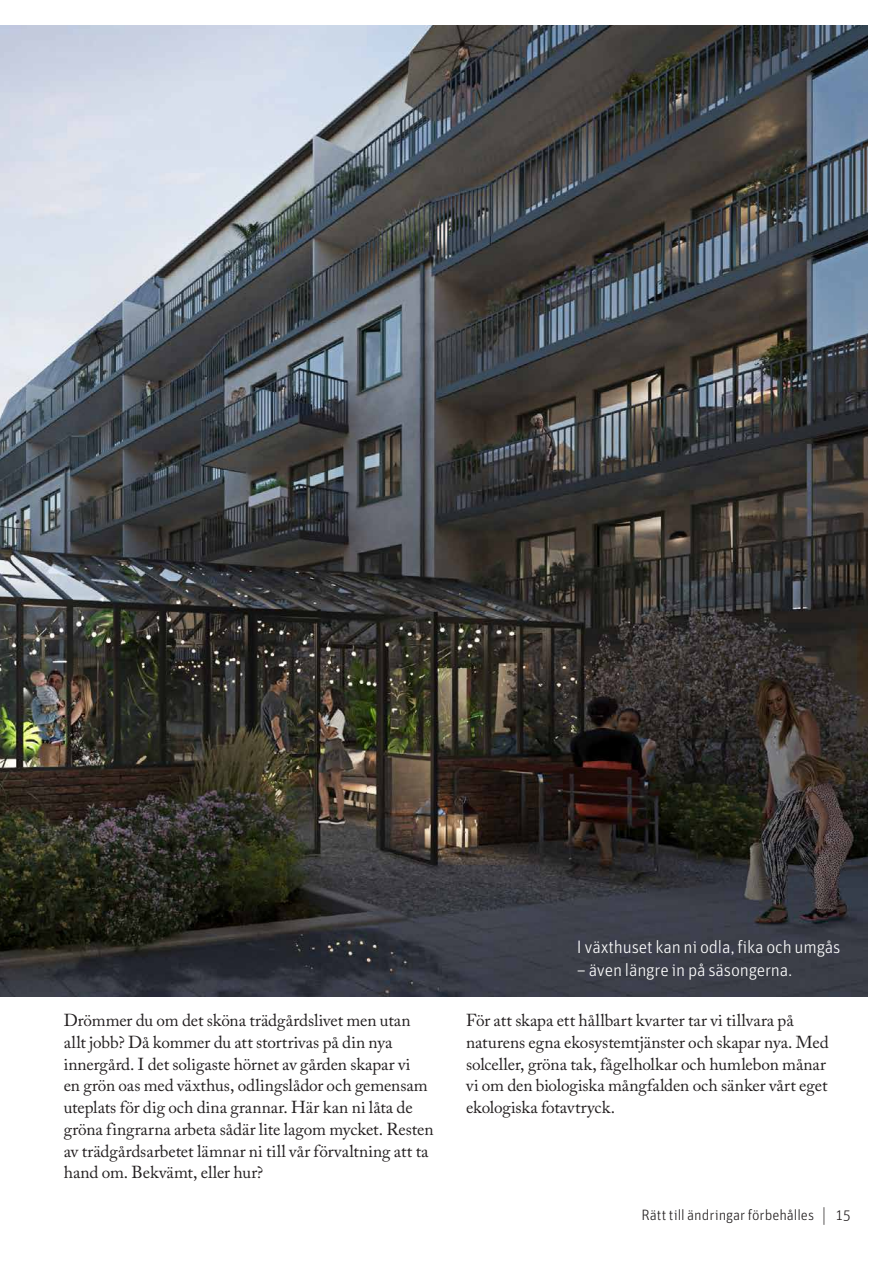
<style>
.page{position:relative;width:893px;height:1263px;background:#fff}
.page>*{position:absolute;margin:0;border:0;box-sizing:border-box;transform-origin:0 0}
.t1{font:300 18px "Unit OTRB";letter-spacing:-.01em;color:#fff}
.t2{font:17.25px/21.8px "Adobe Caslon Pro";letter-spacing:-.005em;color:#231f20}
.t3{font:300 15px "Unit OTRB";letter-spacing:-.005em;color:#231f20}
.s1{font-size:19.5px}
</style>
<div class="page">
<img style="left:0;top:26px;width:867px;height:970px">
<p class="t1" style="left:577px;top:936px;width:265px">I växthuset kan ni odla, fika och umgås</p>
<p class="t1" style="left:577px;top:959px;width:217px">– även längre in på säsongerna.</p>
<p class="t2" style="left:64px;top:1009px;width:371px">Drömmer du om det sköna trädgårdslivet men utan allt jobb? Då kommer du att stortrivas på din nya innergård. I det soligaste hörnet av gården skapar vi<br>en grön oas med växthus, odlingslådor och gemensam uteplats för dig och dina grannar. Här kan ni låta de gröna fingrarna arbeta sådär lite lagom mycket. Resten av trädgårdsarbetet lämnar ni till vår förvaltning att ta hand om. Bekvämt, eller hur?</p>
<p class="t2" style="left:466px;top:1009px;width:364px">För att skapa ett hållbart kvarter tar vi tillvara på naturens egna ekosystemtjänster och skapar nya. Med solceller, gröna tak, fågelholkar och humlebon månar vi om den biologiska mångfalden och sänker vårt eget ekologiska fotavtryck.</p>
<p class="t3" style="left:641px;top:1206px;width:211px">Rätt till ändringar förbehålles <span class="s1">|</span> 15</p>
</div>
